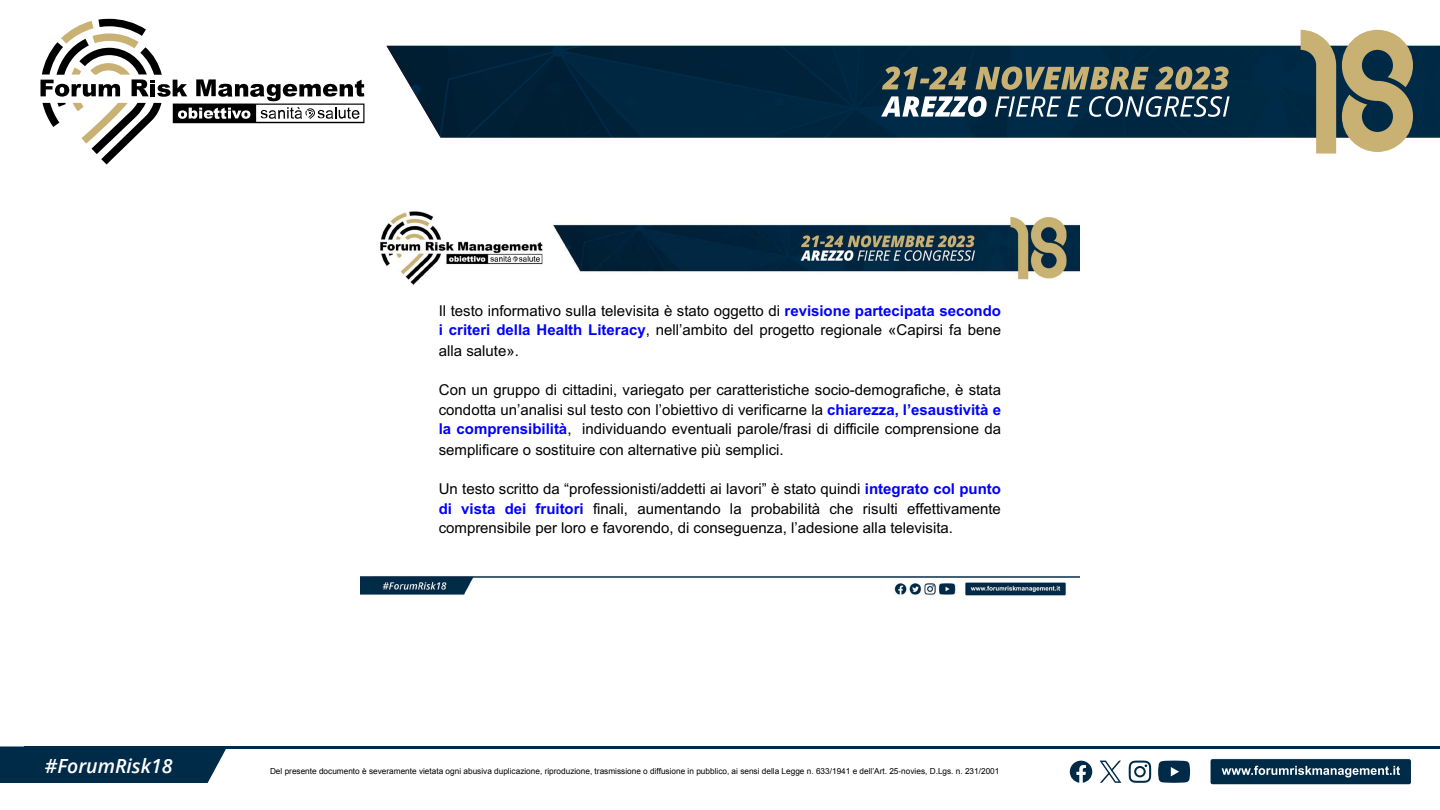
<style>
.page{position:relative;width:1440px;height:810px;background:#fff}
.page>*{position:absolute;margin:0;border:0;box-sizing:border-box;transform-origin:0 0}
.t1{font:italic 600 19.5px "Open Sans";color:#fff}
.t2{font:15px/19.9px "Arial";color:#000;text-align:justify}
.t3{font:8.25px "Arial";color:#000}
.s1{font-weight:700;color:#00f}
</style>
<div class="page">
<div style="left:0;top:746px;width:226px;height:37px;background:#002b48"></div>
<div style="left:1210px;top:759px;width:201px;height:26px;background:#002b48;border-radius:3px"></div>
<div style="left:1210px;top:758px;width:202px;height:27px;border:1px solid #fff;border-radius:3px"></div>
<svg style="left:1222px;top:766px;width:178px;height:11px"></svg>
<hr style="left:24px;top:746px;width:1416px;height:3px;background:#002b48">
<img style="left:386px;top:46px;width:1054px;height:92px">
<svg style="left:1342px;top:30px;width:71px;height:122px;background:#9a9575"></svg>
<svg style="left:1301px;top:30px;width:35px;height:124px;background:#929074"></svg>
<svg style="left:40px;top:19px;width:324px;height:145px"></svg>
<svg style="left:881px;top:96px;width:349px;height:21px"></svg>
<svg style="left:882px;top:66px;width:347px;height:24px;background:#656c5b"></svg>
<svg style="left:1129px;top:761px;width:22px;height:22px"></svg>
<svg style="left:1158px;top:761px;width:32px;height:22px"></svg>
<svg style="left:1070px;top:761px;width:22px;height:22px"></svg>
<svg style="left:1100px;top:761px;width:21px;height:22px"></svg>
<img style="left:360px;top:211px;width:720px;height:385px">
<p class="t2" style="left:439px;top:300px;width:564px">Il testo informativo sulla televisita è stato oggetto di <span class="s1">revisione partecipata secondo i criteri della Health Literacy</span>, nell’ambito del progetto regionale «Capirsi fa bene alla salute».</p>
<p class="t2" style="left:439px;top:379px;width:564px">Con un gruppo di cittadini, variegato per caratteristiche socio-demografiche, è stata condotta un’analisi sul testo con l’obiettivo di verificarne la <span class="s1">chiarezza, l’esaustività e la comprensibilità</span>, individuando eventuali parole/frasi di difficile comprensione da semplificare o sostituire con alternative più semplici.</p>
<p class="t2" style="left:439px;top:478px;width:564px">Un testo scritto da “professionisti/addetti ai lavori” è stato quindi <span class="s1">integrato col punto di vista dei fruitori</span> finali, aumentando la probabilità che risulti effettivamente comprensibile per loro e favorendo, di conseguenza, l’adesione alla televisita.</p>
<h1 class="t1" style="left:45px;top:752px;width:129px">#ForumRisk18</h1>
<p class="t3" style="left:270px;top:766px;width:731px">Del presente documento è severamente vietata ogni abusiva duplicazione, riproduzione, trasmissione o diffusione in pubblico, ai sensi della Legge n. 633/1941 e dell’Art. 25-novies, D.Lgs. n. 231/2001</p>
</div>
